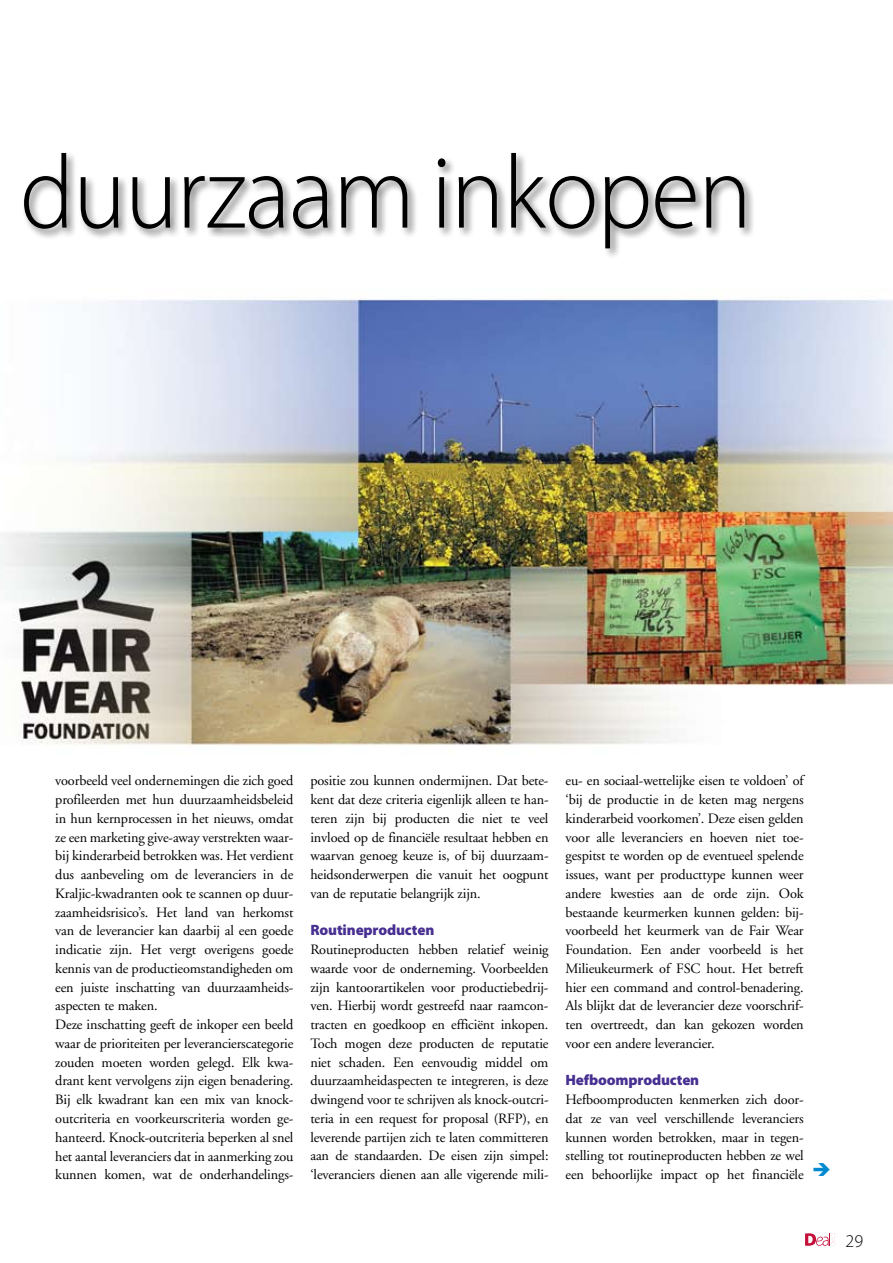
<style>
.page{position:relative;width:893px;height:1263px;background:#fff}
.page>*{position:absolute;margin:0;border:0;box-sizing:border-box;transform-origin:0 0}
.t1{font:300 105px "Myriad Pro";letter-spacing:-.01em;color:#000;scale:.95 1}
.t2{font:300 18px "Myriad Pro";color:#000}
.t3{font:900 15px "Myriad Pro";letter-spacing:-.01em;color:#482f92}
.t4{font:14.25px/18.8px "Adobe Garamond";letter-spacing:-.01em;color:#000;text-align:justify}
</style>
<div class="page">
<svg style="left:805px;top:1233px;width:30px;height:13px"></svg>
<img style="left:0;top:311px;width:893px;height:435px">
<div style="left:0;top:151px;width:893px;height:160px;background:#000;opacity:.5"></div>
<h1 class="t1" style="left:20px;top:135px;width:772px">duurzaam inkopen</h1>
<p class="t4" style="left:55px;top:772px;width:240px;text-align:left">voorbeeld veel ondernemingen die zich goed profileerden met hun duurzaamheidsbeleid in hun kernprocessen in het nieuws, omdat ze een marketing give-away verstrekten waar&shy;bij kinderarbeid betrokken was. Het verdient dus aanbeveling om de leveranciers in de Kraljic-kwadranten ook te scannen op duur&shy;zaamheidsrisico’s. Het land van herkomst van de leverancier kan daarbij al een goede indicatie zijn. Het vergt overigens goede kennis van de productieomstandigheden om een juiste inschatting van duurzaamheids&shy;aspecten te maken.<br>Deze inschatting geeft de inkoper een beeld waar de prioriteiten per leverancierscategorie zouden moeten worden gelegd. Elk kwa&shy;drant kent vervolgens zijn eigen benadering.<br>Bij elk kwadrant kan een mix van knock&shy;outcriteria en voorkeurscriteria worden ge-- hanteerd. Knock-outcriteria beperken al snel het aantal leveranciers dat in aanmerking zou kunnen komen, wat de onderhandelings-</p>
<p class="t4" style="left:310px;top:772px;width:240px">positie zou kunnen ondermijnen. Dat bete&shy;kent dat deze criteria eigenlijk alleen te han&shy;teren zijn bij producten die niet te veel invloed op de financiële resultaat hebben en waarvan genoeg keuze is, of bij duurzaam&shy;heidsonderwerpen die vanuit het oogpunt van de reputatie belangrijk zijn.</p>
<p class="t3" style="left:310px;top:922px;width:125px">Routineproducten</p>
<p class="t4" style="left:310px;top:941px;width:240px">Routineproducten hebben relatief weinig waarde voor de onderneming. Voorbeelden zijn kantoorartikelen voor productiebedrij&shy;ven. Hierbij wordt gestreefd naar raamcon&shy;tracten en goedkoop en efficiënt inkopen.<br>Toch mogen deze producten de reputatie niet schaden. Een eenvoudig middel om duurzaamheidaspecten te integreren, is deze dwingend voor te schrijven als knock-outcri&shy;teria in een request for proposal (RFP), en leverende partijen zich te laten committeren aan de standaarden. De eisen zijn simpel: ‘leveranciers dienen aan alle vigerende mili-</p>
<p class="t4" style="left:566px;top:772px;width:240px">eu- en sociaal-wettelijke eisen te voldoen’ of ‘bij de productie in de keten mag nergens kinderarbeid voorkomen’. Deze eisen gelden voor alle leveranciers en hoeven niet toe&shy;gespitst te worden op de eventueel spelende issues, want per producttype kunnen weer andere kwesties aan de orde zijn. Ook bestaande keurmerken kunnen gelden: bij&shy;voorbeeld het keurmerk van de Fair Wear Foundation. Een ander voorbeeld is het Milieukeurmerk of FSC hout. Het betreft hier een command and control-benadering.<br>Als blijkt dat de leverancier deze voorschrif&shy;ten overtreedt, dan kan gekozen worden voor een andere leverancier.</p>
<p class="t3" style="left:566px;top:1072px;width:135px">Hefboomproducten</p>
<p class="t4" style="left:566px;top:1091px;width:240px">Hefboomproducten kenmerken zich door&shy;dat ze van veel verschillende leveranciers kunnen worden betrokken, maar in tegen&shy;stelling tot routineproducten hebben ze wel een behoorlijke impact op het financiële</p>
<p class="t2" style="left:846px;top:1231px;width:19px">29</p>
</div>
